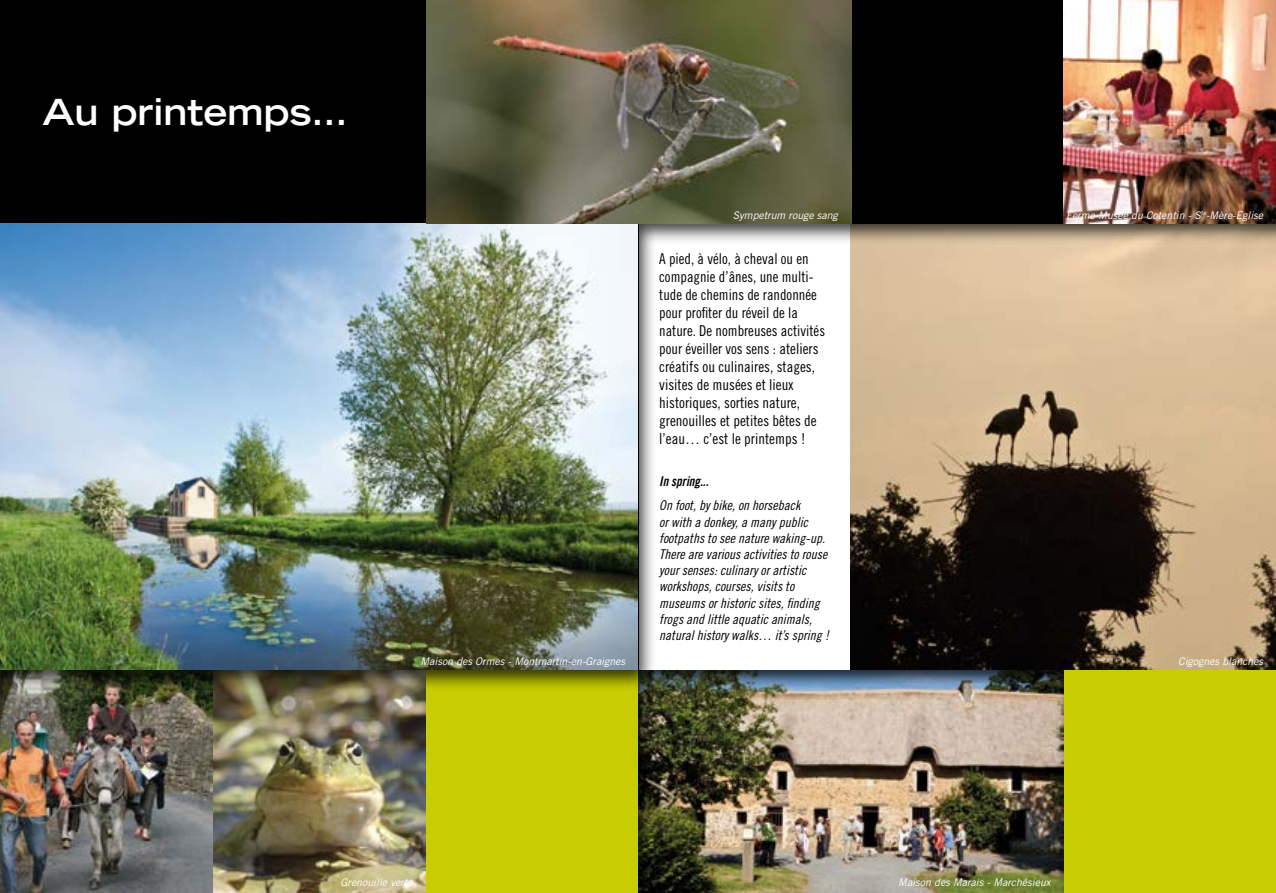
<style>
.page{position:relative;width:1276px;height:893px;background:#c7cd00}
.page>*{position:absolute;margin:0;border:0;box-sizing:border-box;transform-origin:0 0}
.t1{font:700 expanded 36px "Trade Gothic LT Std";color:#fff}
.t2{font:15px/18px "Trade Gothic LT Std Cn 18";color:#000}
.t3{font:13.5px/16.2px "Trade Gothic LT Std Cn 18 Obl";color:#000}
.t4{font:13.5px "Trade Gothic LT Std Bd Cn 20 Obl";color:#000;scale:.94 1}
.t5{font:italic 10.5px "Trade Gothic LT Std";color:#fff}
</style>
<div class="page">
<div style="left:625px;top:656px;width:450px;height:237px;background:#000;opacity:.75"></div>
<img style="left:0;top:691px;width:425px;height:202px">
<div style="left:0;top:0;width:1276px;height:691px;background:#000;opacity:.75"></div>
<div style="left:0;top:0;width:1276px;height:223px;background:#000"></div>
<img style="left:0;top:223px;width:638px;height:447px">
<img style="left:426px;top:0;width:425px;height:223px">
<img style="left:1063px;top:0;width:213px;height:223px">
<h1 class="t1" style="left:43px;top:88px;width:306px">Au printemps…</h1>
<p class="t5" style="left:420px;top:655px;width:206px">Maison des Ormes - Montmartin-en-Graignes</p>
<p class="t5" style="left:733px;top:208px;width:106px">Sympetrum rouge sang</p>
<p class="t2" style="left:659px;top:249px;width:167px">A pied, à vélo, à cheval ou en compagnie d’ânes, une multi&shy;tude de chemins de randonnée pour profiter du réveil de la nature. De nombreuses activités pour éveiller vos sens : ateliers créatifs ou culinaires, stages, visites de musées et lieux historiques, sorties nature, grenouilles et petites bêtes de l’eau… c’est le printemps !</p>
<p class="t4" style="left:659px;top:473px;width:54px">In spring...</p>
<p class="t3" style="left:659px;top:498px;width:171px">On foot, by bike, on horseback<br>or with a donkey, a many public footpaths to see nature waking-up.<br>There are various activities to rouse your senses: culinary or artistic workshops, courses, visits to museums or historic sites, finding frogs and little aquatic animals, natural history walks… it’s spring !</p>
<p class="t5" style="left:1066px;top:208px;width:198px">Ferme-Musée du Cotentin - S<sup>te</sup>-Mère-Eglise</p>
<p class="t5" style="left:1178px;top:655px;width:86px">Cigognes blanches</p>
<p class="t5" style="left:340px;top:876px;width:74px">Grenouille verte</p>
<p class="t5" style="left:898px;top:876px;width:154px">Maison des Marais - Marchésieux</p>
</div>
